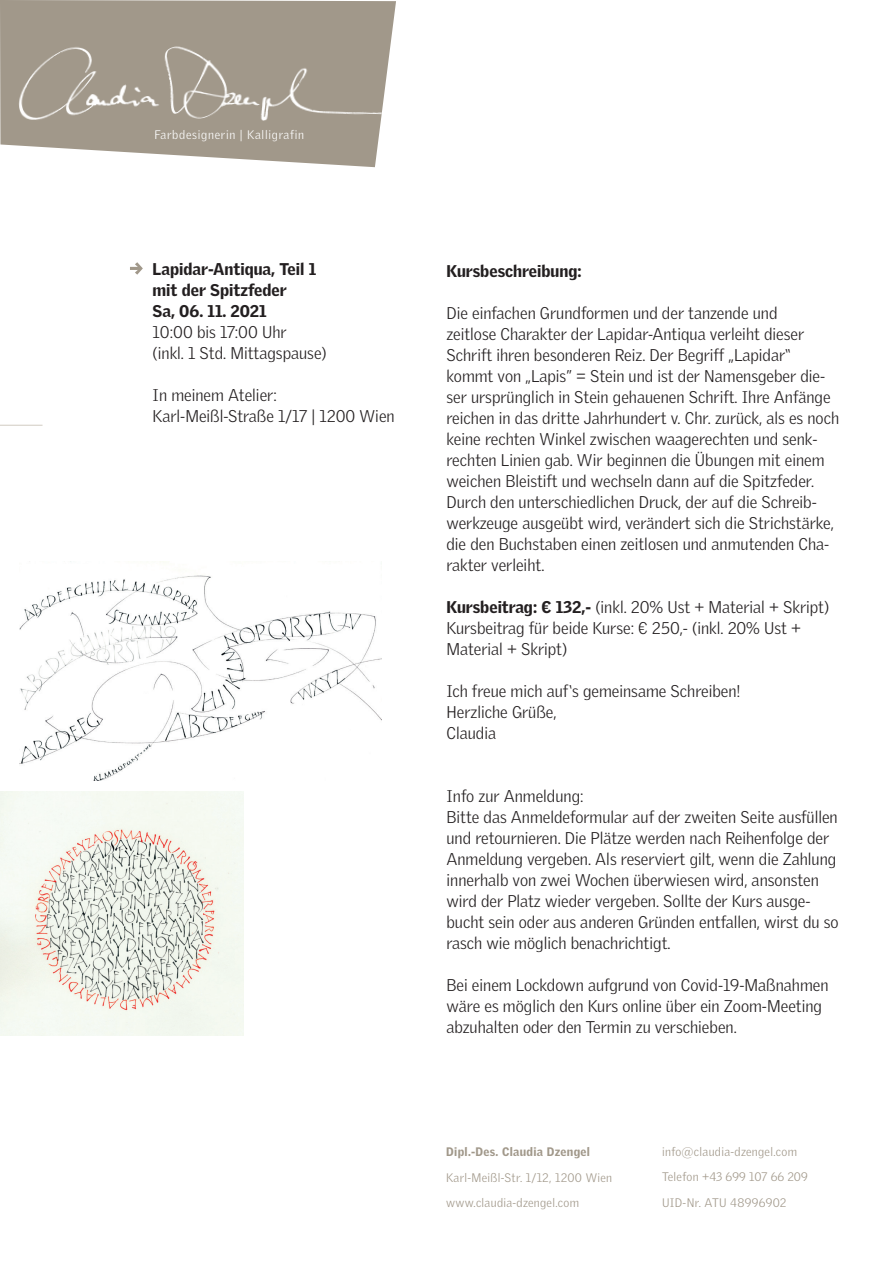
<style>
.page{position:relative;width:893px;height:1263px;background:#fff}
.page>*{position:absolute;margin:0;border:0;box-sizing:border-box;transform-origin:0 0}
.t1{font:300 16.5px/21px "Griffith Gothic";color:#231f20}
.t2{font:900 16.5px/21px "Griffith Gothic";color:#231f20}
.t3{font:300 12px/25.5px "Griffith Gothic";letter-spacing:.025em;color:#a1988a}
.t4{font:300 12px "Griffith Gothic";letter-spacing:.06em;color:#fff}
.t5{font:900 12px "Griffith Gothic";letter-spacing:.025em;color:#a1988a}
.s1{font-weight:900}
</style>
<div class="page">
<svg style="left:130px;top:262px;width:13px;height:13px"></svg>
<hr style="left:0;top:425px;width:43px;height:1px;background:#bbb1a3">
<img style="left:0;top:0;width:395px;height:167px">
<img style="left:19px;top:561px;width:362px;height:219px">
<img style="left:0;top:792px;width:244px;height:243px">
<p class="t4" style="left:154px;top:127px;width:151px">Farbdesignerin | Kalligrafin</p>
<p class="t2" style="left:153px;top:258px;width:165px">Lapidar-Antiqua, Teil 1 mit der Spitzfeder<br>Sa, 06. 11. 2021</p>
<p class="t1" style="left:153px;top:321px;width:176px">10:00 bis 17:00 Uhr<br>(inkl. 1 Std. Mittagspause)</p>
<p class="t1" style="left:153px;top:384px;width:244px">In meinem Atelier:<br>Karl-Meißl-Straße 1/17 | 1200 Wien</p>
<p class="t2" style="left:446px;top:260px;width:137px">Kursbeschreibung:</p>
<p class="t1" style="left:446px;top:302px;width:394px">Die einfachen Grundformen und der tanzende und<br>zeitlose Charakter der Lapidar-Antiqua verleiht dieser Schrift ihren besonderen Reiz. Der Begriff „Lapidar“ kommt von „Lapis” = Stein und ist der Namensgeber die&shy;ser ursprünglich in Stein gehauenen Schrift. Ihre Anfänge reichen in das dritte Jahrhundert v. Chr. zurück, als es noch keine rechten Winkel zwischen waagerechten und senk&shy;rechten Linien gab. Wir beginnen die Übungen mit einem weichen Bleistift und wechseln dann auf die Spitzfeder.<br>Durch den unterschiedlichen Druck, der auf die Schreib&shy;werkzeuge ausgeübt wird, verändert sich die Strichstärke, die den Buchstaben einen zeitlosen und anmutenden Cha&shy;rakter verleiht.</p>
<p class="t1" style="left:446px;top:596px;width:384px"><span class="s1">Kursbeitrag: € 132,-</span> (inkl. 20% Ust + Material + Skript)<br>Kursbeitrag für beide Kurse: € 250,- (inkl. 20% Ust +<br>Material + Skript)</p>
<p class="t1" style="left:446px;top:680px;width:296px">Ich freue mich auf‘s gemeinsame Schreiben!<br>Herzliche Grüße,<br>Claudia</p>
<p class="t1" style="left:446px;top:785px;width:394px">Info zur Anmeldung:<br>Bitte das Anmeldeformular auf der zweiten Seite ausfüllen und retournieren. Die Plätze werden nach Reihenfolge der Anmeldung vergeben. Als reserviert gilt, wenn die Zahlung innerhalb von zwei Wochen überwiesen wird, ansonsten wird der Platz wieder vergeben. Sollte der Kurs ausge&shy;bucht sein oder aus anderen Gründen entfallen, wirst du so rasch wie möglich benachrichtigt.</p>
<p class="t1" style="left:446px;top:974px;width:384px">Bei einem Lockdown aufgrund von Covid-19-Maßnahmen wäre es möglich den Kurs online über ein Zoom-Meeting abzuhalten oder den Termin zu verschieben.</p>
<p class="t5" style="left:446px;top:1145px;width:145px">Dipl.-Des. Claudia Dzengel</p>
<p class="t3" style="left:446px;top:1164px;width:167px">Karl-Meißl-Str. 1/12, 1200 Wien www.claudia-dzengel.com</p>
<p class="t3" style="left:662px;top:1138px;width:147px">info@claudia-dzengel.com<br>Telefon +43 699 107 66 209<br>UID-Nr. ATU 48996902</p>
</div>
